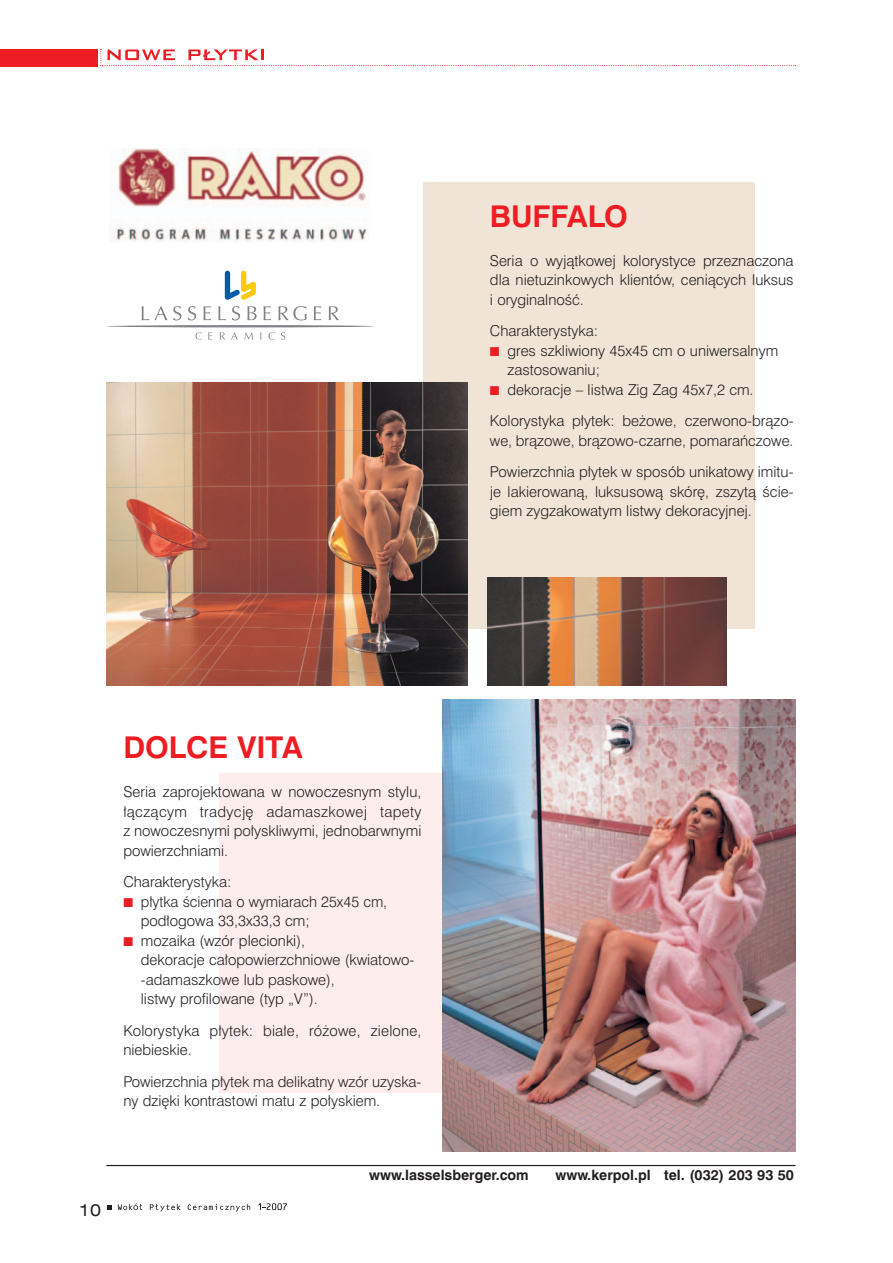
<style>
.page{position:relative;width:893px;height:1263px;background:#fff}
.page>*{position:absolute;margin:0;border:0;box-sizing:border-box;transform-origin:0 0}
.t1{font:700 30px "Swiss 721 PL";color:#ee1d23}
.t2{font:expanded 16.5px "Swiss 721 PL";color:#231f20}
.t3{font:300 15px/19.5px "Swiss 721 PL";color:#231f20}
.t4{font:700 14.25px "Swiss 721 PL";color:#231f20}
.s1{color:#ee1d23}
</style>
<div class="page">
<div style="left:0;top:49px;width:98px;height:17px;background:#ee1d23"></div>
<svg style="left:108px;top:1205px;width:4px;height:4px"></svg>
<svg style="left:118px;top:1203px;width:24px;height:7px"></svg>
<svg style="left:150px;top:1204px;width:30px;height:7px"></svg>
<svg style="left:188px;top:1204px;width:62px;height:7px"></svg>
<svg style="left:258px;top:1203px;width:29px;height:7px"></svg>
<svg style="left:100px;top:49px;width:696px;height:17px"></svg>
<div style="left:423px;top:182px;width:332px;height:446px;background:#f0e4d7"></div>
<div style="left:220px;top:773px;width:339px;height:320px;background:#fdeded"></div>
<img style="left:442px;top:700px;width:353px;height:452px">
<hr style="left:107px;top:325px;width:267px;height:2px;background:#808285;border-radius:50%">
<svg style="left:142px;top:306px;width:25px;height:14px"></svg>
<svg style="left:173px;top:306px;width:8px;height:14px"></svg>
<svg style="left:188px;top:306px;width:8px;height:14px"></svg>
<svg style="left:203px;top:306px;width:8px;height:14px"></svg>
<svg style="left:218px;top:306px;width:8px;height:14px"></svg>
<svg style="left:232px;top:306px;width:8px;height:14px"></svg>
<svg style="left:247px;top:306px;width:9px;height:14px"></svg>
<svg style="left:263px;top:306px;width:8px;height:14px"></svg>
<svg style="left:278px;top:306px;width:28px;height:14px"></svg>
<svg style="left:314px;top:306px;width:7px;height:14px"></svg>
<svg style="left:329px;top:306px;width:10px;height:14px"></svg>
<svg style="left:195px;top:332px;width:7px;height:8px"></svg>
<svg style="left:208px;top:332px;width:4px;height:8px"></svg>
<svg style="left:220px;top:332px;width:5px;height:8px"></svg>
<svg style="left:231px;top:332px;width:7px;height:8px"></svg>
<svg style="left:244px;top:332px;width:9px;height:8px"></svg>
<svg style="left:268px;top:332px;width:7px;height:8px"></svg>
<svg style="left:281px;top:332px;width:4px;height:8px"></svg>
<svg style="left:225px;top:271px;width:31px;height:29px"></svg>
<img style="left:112px;top:149px;width:255px;height:93px">
<hr style="left:106px;top:1165px;width:689px;height:1px;background:#231f20">
<img style="left:106px;top:383px;width:362px;height:302px">
<img style="left:488px;top:577px;width:238px;height:109px">
<h1 class="t1" style="left:490px;top:206px;width:139px">BUFFALO</h1>
<p class="t3" style="left:490px;top:252px;width:305px;text-align:justify">Seria o wyjàtkowej kolorystyce przeznaczona dla nietuzinkowych klientów, ceniàcych luksus i oryginalnoÊç.</p>
<p class="t3" style="left:490px;top:323px;width:110px">Charakterystyka:</p>
<p class="t3" style="left:507px;top:342px;width:272px;text-indent:-17px"><span class="s1">■</span> gres szkliwiony 45x45 cm o uniwersalnym zastosowaniu;</p>
<p class="t3" style="left:490px;top:375px;width:305px;line-height:31.5px"><span class="s1">■</span> dekoracje – listwa Zig Zag 45x7,2 cm.<br>Kolorystyka p∏ytek: be˝owe, czerwono-bràzo-</p>
<p class="t3" style="left:490px;top:426px;width:305px;line-height:31.5px">we, bràzowe, bràzowo-czarne, pomaraƒczowe.<br>Powierzchnia p∏ytek w sposób unikatowy imitu-</p>
<p class="t3" style="left:490px;top:483px;width:305px">je lakierowanà, luksusowà skór´, zszytà Êcie&shy;giem zygzakowatym listwy dekoracyjnej.</p>
<h1 class="t1" style="left:123px;top:737px;width:181px">DOLCE VITA</h1>
<p class="t3" style="left:123px;top:784px;width:299px;text-align:justify">Seria zaprojektowana w nowoczesnym stylu, ∏àczàcym tradycj´ adamaszkowej tapety z nowoczesnymi po∏yskliwymi, jednobarwnymi powierzchniami.</p>
<p class="t3" style="left:123px;top:874px;width:110px">Charakterystyka:</p>
<p class="t3" style="left:141px;top:893px;width:248px;text-indent:-17px"><span class="s1">■</span> p∏ytka Êcienna o wymiarach 25x45 cm, pod∏ogowa 33,3x33,3 cm;</p>
<p class="t3" style="left:141px;top:932px;width:275px;text-indent:-17px"><span class="s1">■</span> mozaika (wzór plecionki),<br>dekoracje ca∏opowierzchniowe (kwiatowo--adamaszkowe lub paskowe),<br>listwy profilowane (typ „V”).</p>
<p class="t3" style="left:123px;top:1022px;width:299px">Kolorystyka p∏ytek: bia∏e, ró˝owe, zielone, niebieskie.</p>
<p class="t3" style="left:123px;top:1073px;width:299px">Powierzchnia p∏ytek ma delikatny wzór uzyska&shy;ny dzi´ki kontrastowi matu z po∏yskiem.</p>
<p class="t2" style="left:79px;top:1205px;width:24px">10</p>
<p class="t4" style="left:369px;top:1170px;width:161px">www.lasselsberger.com</p>
<p class="t4" style="left:555px;top:1170px;width:240px">www.kerpol.pl tel. (032) 203 93 50</p>
</div>
